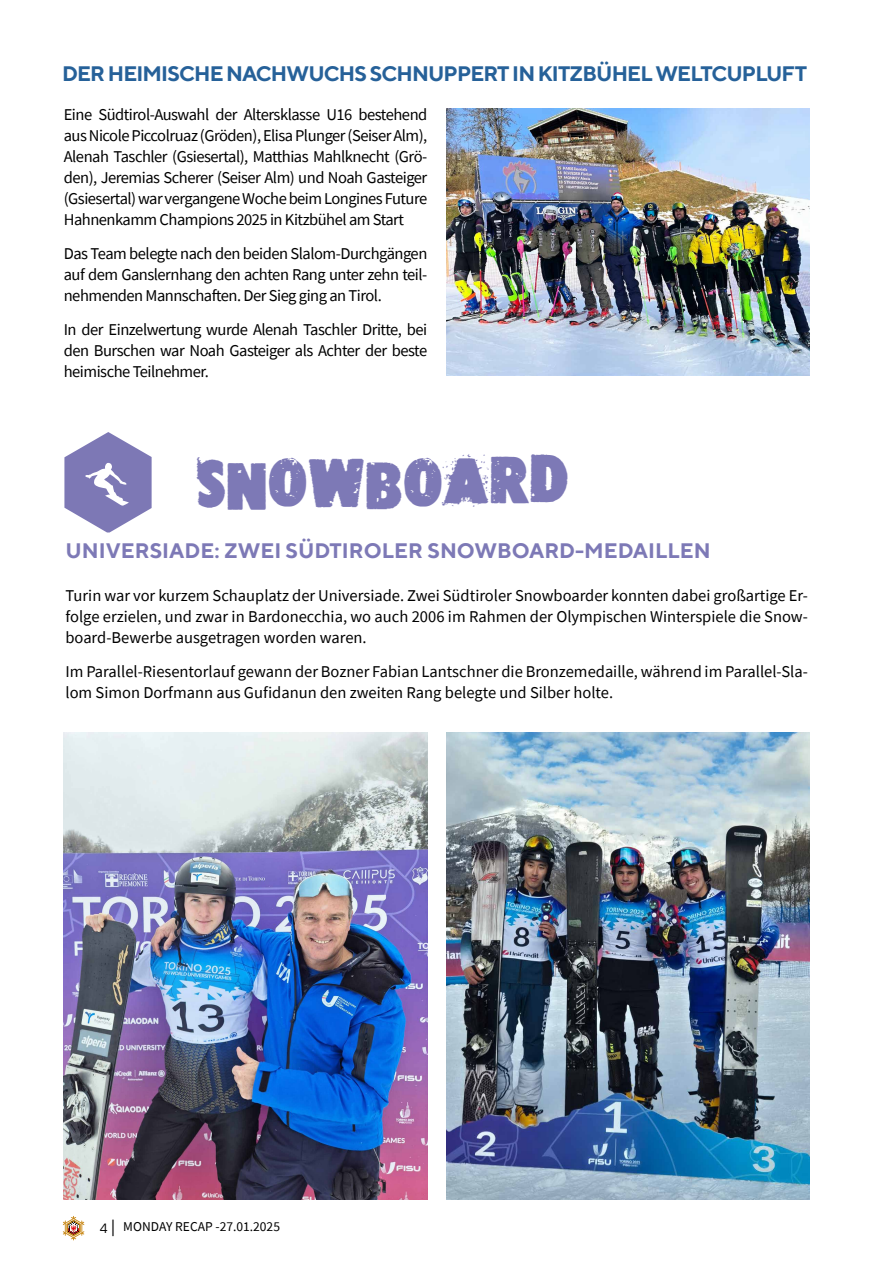
<style>
.page{position:relative;width:893px;height:1263px;background:#fff}
.page>*{position:absolute;margin:0;border:0;box-sizing:border-box;transform-origin:0 0}
.t1{font:45px "Freepress";color:#7d79b6}
.t2{font:700 21px "TT Norms";letter-spacing:-.04em;color:#266199}
.t3{font:700 21px "TT Norms";color:#7d79b6}
.t4{font:16.5px/21px "Source Sans Pro";letter-spacing:-.01em;color:#000;text-align:justify}
.t5{font:13.5px "Source Sans Pro";color:#000}
.s1{font-family:"TT Norms"}
.s2{font-family:"Myriad Pro";font-size:16.5px}
</style>
<div class="page">
<svg style="left:63px;top:1216px;width:21px;height:24px"></svg>
<img style="left:446px;top:108px;width:364px;height:268px">
<svg style="left:64px;top:432px;width:88px;height:100px"></svg>
<img style="left:64px;top:732px;width:363px;height:467px">
<img style="left:446px;top:732px;width:363px;height:467px">
<p class="t2" style="left:62px;top:60px;width:746px">DER HEIMISCHE NACHWUCHS SCHNUPPERT IN KITZBÜHEL WELTCUPLUFT</p>
<p class="t4" style="left:64px;top:104px;width:365px">Eine Südtirol-Auswahl der Altersklasse U16 bestehend aus Nicole Piccolruaz (Gröden), Elisa Plunger (Seiser Alm), Alenah Taschler (Gsiesertal), Matthias Mahlknecht (Grö&shy;den), Jeremias Scherer (Seiser Alm) und Noah Gasteiger (Gsiesertal) war vergangene Woche beim Longines Future Hahnenkamm Champions 2025 in Kitzbühel am Start</p>
<p class="t4" style="left:64px;top:243px;width:365px">Das Team belegte nach den beiden Slalom-Durchgängen auf dem Ganslernhang den achten Rang unter zehn teil&shy;nehmenden Mannschaften. Der Sieg ging an Tirol.</p>
<p class="t4" style="left:64px;top:319px;width:365px">In der Einzelwertung wurde Alenah Taschler Dritte, bei den Burschen war Noah Gasteiger als Achter der beste heimische Teilnehmer.</p>
<h1 class="t1" style="left:197px;top:453px;width:374px">SNOWBOARD</h1>
<p class="t3" style="left:66px;top:537px;width:647px">UNIVERSIADE: ZWEI SÜDTIROLER SNOWBOARD-MEDAILLEN</p>
<p class="t4" style="left:66px;top:585px;width:744px">Turin war vor kurzem Schauplatz der Universiade. Zwei Südtiroler Snowboarder konnten dabei großartige Er&shy;folge erzielen, und zwar in Bardonecchia, wo auch 2006 im Rahmen der Olympischen Winterspiele die Snow&shy;board-Bewerbe ausgetragen worden waren.</p>
<p class="t4" style="left:66px;top:661px;width:744px">Im Parallel-Riesentorlauf gewann der Bozner Fabian Lantschner die Bronzemedaille, während im Parallel-Sla&shy;lom Simon Dorfmann aus Gufidanun den zweiten Rang belegte und Silber holte.</p>
<p class="t5" style="left:100px;top:1218px;width:182px"><span class="s1">4</span> <span class="s2">|</span> MONDAY RECAP -27.01.2025</p>
</div>
